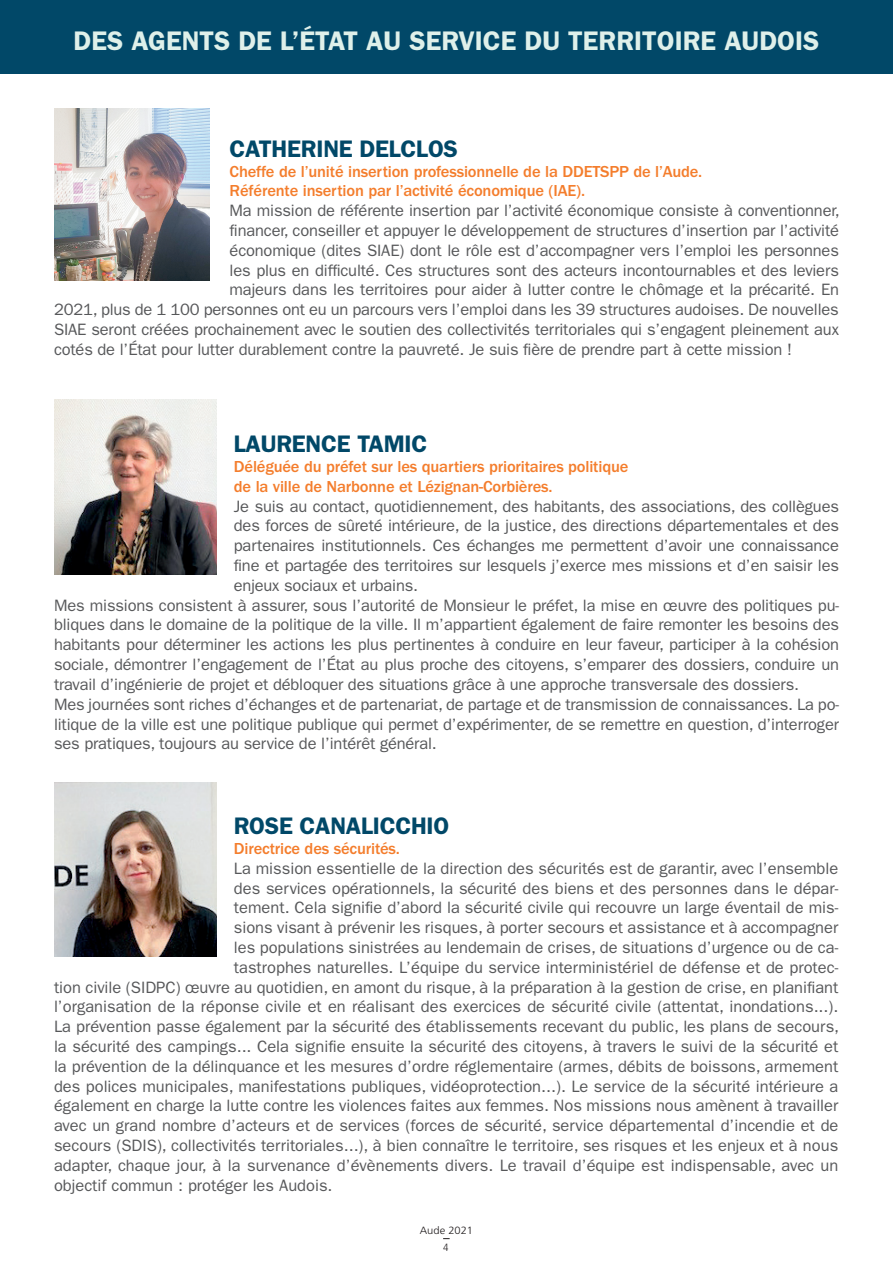
<style>
.page{position:relative;width:893px;height:1263px;background:#fff}
.page>*{position:absolute;margin:0;border:0;box-sizing:border-box;transform-origin:0 0}
.t1{font:600 27px "Franklin Gothic";color:#dff0ea}
.t2{font:600 24px "Franklin Gothic";letter-spacing:-.01em;color:#014868}
.t3{font:16.5px "Franklin Gothic";letter-spacing:-.01em;color:#57585a}
.t4{font:500 16.5px/19.8px "Franklin Gothic";letter-spacing:-.01em;color:#f47d2c}
.t5{font:300 10.5px "Frutiger";color:#231f20;scale:1.06 1}
.t6{font:300 condensed 10.5px "Frutiger";color:#231f20;scale:1.06 1}
</style>
<div class="page">
<div style="left:0;top:0;width:893px;height:73px;background:#014868"></div>
<img style="left:54px;top:108px;width:156px;height:173px">
<img style="left:54px;top:400px;width:163px;height:174px">
<img style="left:54px;top:782px;width:163px;height:175px">
<h1 class="t1" style="left:74px;top:25px;width:747px">DES AGENTS DE L’ÉTAT AU SERVICE DU TERRITOIRE AUDOIS</h1>
<h2 class="t2" style="left:230px;top:134px;width:230px">CATHERINE DELCLOS</h2>
<p class="t4" style="left:230px;top:161px;width:474px">Cheffe de l’unité insertion professionnelle de la DDETSPP de l’Aude.<br>Référente insertion par l’activité économique (IAE).</p>
<p class="t3" style="left:230px;top:201px;width:612px">Ma mission de référente insertion par l’activité économique consiste à conventionner,</p>
<p class="t3" style="left:230px;top:221px;width:611px">financer, conseiller et appuyer le développement de structures d’insertion par l’activité</p>
<p class="t3" style="left:230px;top:241px;width:611px">économique (dites SIAE) dont le rôle est d’accompagner vers l’emploi les personnes</p>
<p class="t3" style="left:230px;top:260px;width:611px">les plus en difficulté. Ces structures sont des acteurs incontournables et des leviers</p>
<p class="t3" style="left:230px;top:280px;width:611px">majeurs dans les territoires pour aider à lutter contre le chômage et la précarité. En</p>
<p class="t3" style="left:54px;top:300px;width:786px">2021, plus de 1 100 personnes ont eu un parcours vers l’emploi dans les 39 structures audoises. De nouvelles</p>
<p class="t3" style="left:54px;top:320px;width:786px">SIAE seront créées prochainement avec le soutien des collectivités territoriales qui s’engagent pleinement aux</p>
<p class="t3" style="left:54px;top:340px;width:739px">cotés de l’État pour lutter durablement contre la pauvreté. Je suis fière de prendre part à cette mission !</p>
<h2 class="t2" style="left:234px;top:430px;width:195px">LAURENCE TAMIC</h2>
<p class="t4" style="left:234px;top:457px;width:396px">Déléguée du préfet sur les quartiers prioritaires politique de la ville de Narbonne et Lézignan-Corbières.</p>
<p class="t3" style="left:234px;top:497px;width:607px">Je suis au contact, quotidiennement, des habitants, des associations, des collègues</p>
<p class="t3" style="left:234px;top:516px;width:607px">des forces de sûreté intérieure, de la justice, des directions départementales et des</p>
<p class="t3" style="left:234px;top:536px;width:607px">partenaires institutionnels. Ces échanges me permettent d’avoir une connaissance</p>
<p class="t3" style="left:234px;top:556px;width:607px">fine et partagée des territoires sur lesquels j’exerce mes missions et d’en saisir les</p>
<p class="t3" style="left:234px;top:576px;width:186px">enjeux sociaux et urbains.</p>
<p class="t3" style="left:54px;top:596px;width:786px">Mes missions consistent à assurer, sous l’autorité de Monsieur le préfet, la mise en œuvre des politiques pu-</p>
<p class="t3" style="left:54px;top:615px;width:786px">bliques dans le domaine de la politique de la ville. Il m’appartient également de faire remonter les besoins des</p>
<p class="t3" style="left:54px;top:635px;width:786px">habitants pour déterminer les actions les plus pertinentes à conduire en leur faveur, participer à la cohésion</p>
<p class="t3" style="left:54px;top:655px;width:786px">sociale, démontrer l’engagement de l’État au plus proche des citoyens, s’emparer des dossiers, conduire un</p>
<p class="t3" style="left:54px;top:675px;width:747px">travail d’ingénierie de projet et débloquer des situations grâce à une approche transversale des dossiers.</p>
<p class="t3" style="left:54px;top:695px;width:787px">Mes journées sont riches d’échanges et de partenariat, de partage et de transmission de connaissances. La po-</p>
<p class="t3" style="left:54px;top:714px;width:786px">litique de la ville est une politique publique qui permet d’expérimenter, de se remettre en question, d’interroger</p>
<p class="t3" style="left:54px;top:734px;width:384px">ses pratiques, toujours au service de l’intérêt général.</p>
<h2 class="t2" style="left:234px;top:812px;width:217px">ROSE CANALICCHIO</h2>
<p class="t4" style="left:234px;top:839px;width:168px">Directrice des sécurités.</p>
<p class="t3" style="left:234px;top:859px;width:606px">La mission essentielle de la direction des sécurités est de garantir, avec l’ensemble</p>
<p class="t3" style="left:234px;top:878px;width:606px">des services opérationnels, la sécurité des biens et des personnes dans le dépar-</p>
<p class="t3" style="left:234px;top:898px;width:606px">tement. Cela signifie d’abord la sécurité civile qui recouvre un large éventail de mis-</p>
<p class="t3" style="left:234px;top:918px;width:606px">sions visant à prévenir les risques, à porter secours et assistance et à accompagner</p>
<p class="t3" style="left:234px;top:938px;width:606px">les populations sinistrées au lendemain de crises, de situations d’urgence ou de ca-</p>
<p class="t3" style="left:234px;top:958px;width:606px">tastrophes naturelles. L’équipe du service interministériel de défense et de protec-</p>
<p class="t3" style="left:54px;top:977px;width:786px">tion civile (SIDPC) œuvre au quotidien, en amont du risque, à la préparation à la gestion de crise, en planifiant</p>
<p class="t3" style="left:54px;top:997px;width:786px">l’organisation de la réponse civile et en réalisant des exercices de sécurité civile (attentat, inondations...).</p>
<p class="t3" style="left:54px;top:1017px;width:787px">La prévention passe également par la sécurité des établissements recevant du public, les plans de secours,</p>
<p class="t3" style="left:54px;top:1037px;width:786px">la sécurité des campings... Cela signifie ensuite la sécurité des citoyens, à travers le suivi de la sécurité et</p>
<p class="t3" style="left:54px;top:1057px;width:786px">la prévention de la délinquance et les mesures d’ordre réglementaire (armes, débits de boissons, armement</p>
<p class="t3" style="left:54px;top:1076px;width:786px">des polices municipales, manifestations publiques, vidéoprotection...). Le service de la sécurité intérieure a</p>
<p class="t3" style="left:54px;top:1096px;width:786px">également en charge la lutte contre les violences faites aux femmes. Nos missions nous amènent à travailler</p>
<p class="t3" style="left:54px;top:1116px;width:786px">avec un grand nombre d’acteurs et de services (forces de sécurité, service départemental d’incendie et de</p>
<p class="t3" style="left:54px;top:1136px;width:786px">secours (SDIS), collectivités territoriales...), à bien connaître le territoire, ses risques et les enjeux et à nous</p>
<p class="t3" style="left:54px;top:1156px;width:786px">adapter, chaque jour, à la survenance d’évènements divers. Le travail d’équipe est indispensable, avec un</p>
<p class="t3" style="left:54px;top:1175px;width:280px">objectif commun : protéger les Audois.</p>
<p class="t5" style="left:420px;top:1224px;width:52px">Aude 2021</p>
<p class="t6" style="left:443px;top:1242px;width:7px">4</p>
</div>
